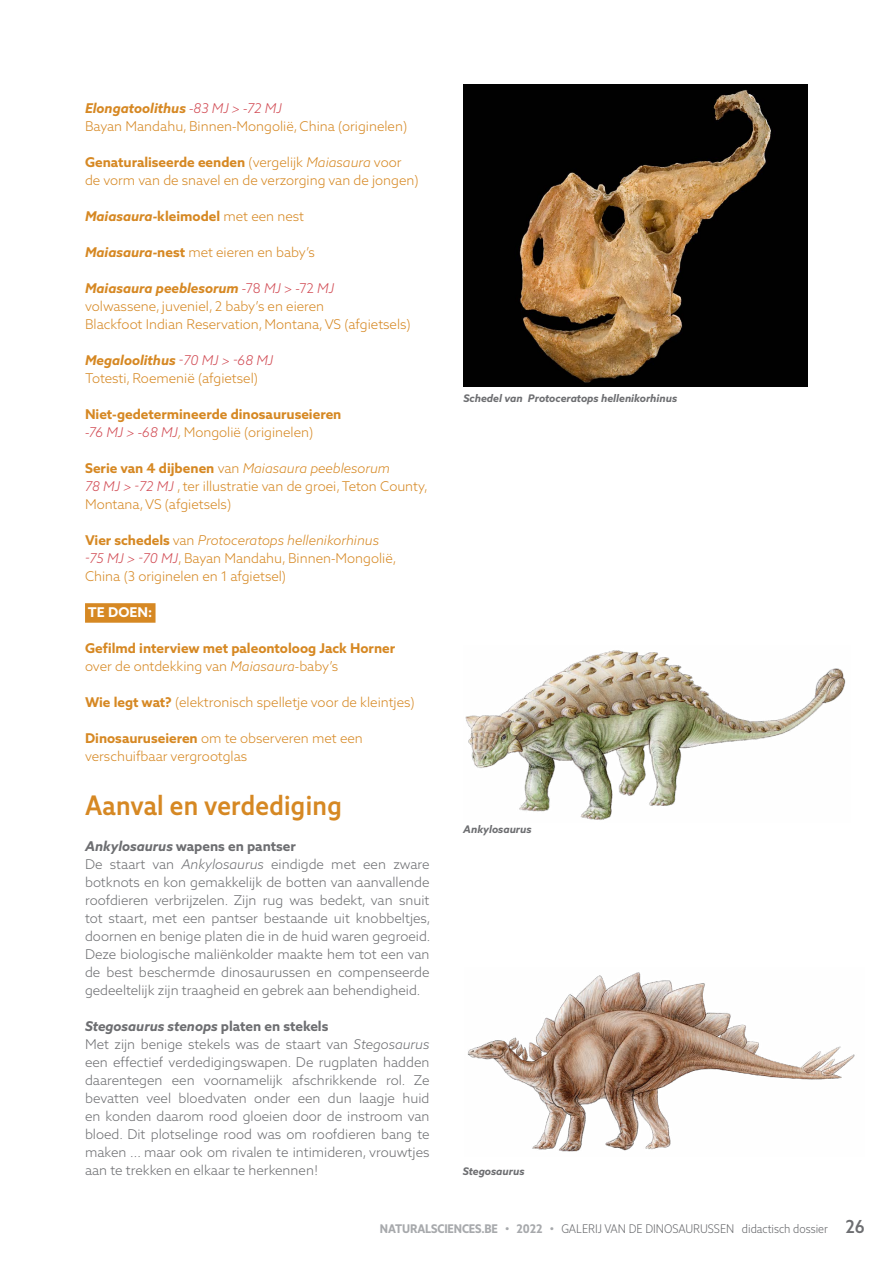
<style>
.page{position:relative;width:893px;height:1263px;background:#fff}
.page>*{position:absolute;margin:0;border:0;box-sizing:border-box;transform-origin:0 0}
.t1{font:500 27px "Azo Sans 2 Narrow";letter-spacing:.01em;color:#d68823}
.t2{font:300 13.5px/18px "Azo Sans 2";color:#6d6e71}
.t3{font:300 13.5px/18px "Azo Sans 2";color:#d68823}
.t4{font:700 13.5px/18px "Azo Sans 2";color:#d68823}
.t5{font:italic 700 13.5px "Azo Sans 2";color:#d68823}
.t6{font:700 13.5px "Azo Sans 2";color:#fff}
.t7{font:300 12px "Azo Sans 2 Narrow";color:#6d6e71}
.t8{font:italic 700 10.5px "Azo Sans 2";color:#6d6e71}
.s1{font-weight:700;font-style:italic}
.s2{font-style:italic;color:#d14a53}
.s3{font-weight:700}
.s4{font-style:italic}
.s5{font-style:normal}
.s6{font-weight:300;font-style:normal}
.s7{color:#d14a53}
.s8{font-weight:300;font-style:italic;color:#d14a53}
.s9{font-weight:300;font-style:italic}
.s10{font-weight:300}
.s11{font-weight:700;color:#a7a9ac}
.s12{font-weight:500;font-size:18px}
</style>
<div class="page">
<img style="left:463px;top:84px;width:345px;height:303px">
<div style="left:85px;top:603px;width:71px;height:20px;background:#d68823"></div>
<img style="left:467px;top:972px;width:388px;height:180px">
<img style="left:465px;top:650px;width:381px;height:170px">
<p class="t3" style="left:85px;top:100px;width:324px"><span class="s1">Elongatoolithus</span> <span class="s2">-83 MJ &gt; -72 MJ<br></span>Bayan Mandahu, Binnen-Mongolië, China (originelen)</p>
<p class="t3" style="left:85px;top:154px;width:335px"><span class="s3">Genaturaliseerde eenden</span> (vergelijk <span class="s4">Maiasaura</span> voor de vorm van de snavel en de verzorging van de jongen)</p>
<p class="t5" style="left:85px;top:208px;width:221px">Maiasaura-<span class="s5">kleimodel</span> <span class="s6">met een nest</span></p>
<p class="t3" style="left:85px;top:244px;width:231px"><span class="s1">Maiasaura-</span><span class="s3">nest</span> met eieren en baby’s</p>
<p class="t3" style="left:85px;top:280px;width:327px"><span class="s1">Maiasaura peeblesorum</span> <span class="s7">-78</span> <span class="s2">MJ</span> <span class="s7">&gt; -72</span> <span class="s2">MJ </span>volwassene, juveniel, 2 baby’s en eieren<br>Blackfoot Indian Reservation, Montana, VS (afgietsels)</p>
<p class="t3" style="left:85px;top:352px;width:190px"><span class="s1">Megaloolithus</span> <span class="s2">-70 MJ &gt; -68 MJ<br></span>Totesti, Roemenië (afgietsel)</p>
<p class="t4" style="left:85px;top:406px;width:258px">Niet-gedetermineerde dinosauruseieren <span class="s8">-76 MJ &gt; -68 MJ</span><span class="s9">,</span> <span class="s10">Mongolië (originelen)</span></p>
<p class="t3" style="left:85px;top:460px;width:344px"><span class="s3">Serie van 4 dijbenen</span> van <span class="s4">Maiasaura peeblesorum<br></span><span class="s2">78 MJ &gt; -72 MJ</span> , ter illustratie van de groei, Teton County,<br>Montana, VS (afgietsels)</p>
<p class="t3" style="left:85px;top:532px;width:313px"><span class="s3">Vier schedels</span> van <span class="s4">Protoceratops hellenikorhinus </span><span class="s2">-75 MJ &gt; -70 MJ</span>, Bayan Mandahu, Binnen-Mongolië,<br>China (3 originelen en 1 afgietsel)</p>
<p class="t6" style="left:88px;top:604px;width:66px">TE DOEN:</p>
<p class="t4" style="left:85px;top:640px;width:312px">Gefilmd interview met paleontoloog Jack Horner <span class="s10">over de ontdekking van</span> <span class="s9">Maiasaura</span><span class="s10">-baby’s</span></p>
<p class="t3" style="left:85px;top:694px;width:331px"><span class="s3">Wie legt wat?</span> (elektronisch spelletje voor de kleintjes)</p>
<p class="t3" style="left:85px;top:730px;width:279px"><span class="s3">Dinosauruseieren</span> om te observeren met een verschuifbaar vergrootglas</p>
<h1 class="t1" style="left:85px;top:790px;width:258px">Aanval en verdediging</h1>
<p class="t2" style="left:85px;top:838px;width:347px"><span class="s1">Ankylosaurus</span> <span class="s3">wapens en pantser<br></span>De staart van <span class="s4">Ankylosaurus</span> eindigde met een zware botknots en kon gemakkelijk de botten van aanvallende roofdieren verbrijzelen. Zijn rug was bedekt, van snuit tot staart, met een pantser bestaande uit knobbeltjes, doornen en benige platen die in de huid waren gegroeid.<br>Deze biologische maliënkolder maakte hem tot een van de best beschermde dinosaurussen en compenseerde gedeeltelijk zijn traagheid en gebrek aan behendigheid.</p>
<p class="t2" style="left:85px;top:1018px;width:346px"><span class="s1">Stegosaurus stenops</span> <span class="s3">platen en stekels<br></span>Met zijn benige stekels was de staart van <span class="s4">Stegosaurus </span>een effectief verdedigingswapen. De rugplaten hadden daarentegen een voornamelijk afschrikkende rol. Ze bevatten veel bloedvaten onder een dun laagje huid en konden daarom rood gloeien door de instroom van bloed. Dit plotselinge rood was om roofdieren bang te maken ... maar ook om rivalen te intimideren, vrouwtjes aan te trekken en elkaar te herkennen!</p>
<p class="t8" style="left:463px;top:392px;width:215px">Schedel van Protoceratops hellenikorhinus</p>
<p class="t8" style="left:463px;top:823px;width:70px">Ankylosaurus</p>
<p class="t8" style="left:463px;top:1165px;width:63px">Stegosaurus</p>
<p class="t7" style="left:380px;top:1221px;width:486px"><span class="s11">NATURALSCIENCES.BE • 2022 •</span> GALERIJ VAN DE DINOSAURUSSEN didactisch dossier <span class="s12">26</span></p>
</div>
